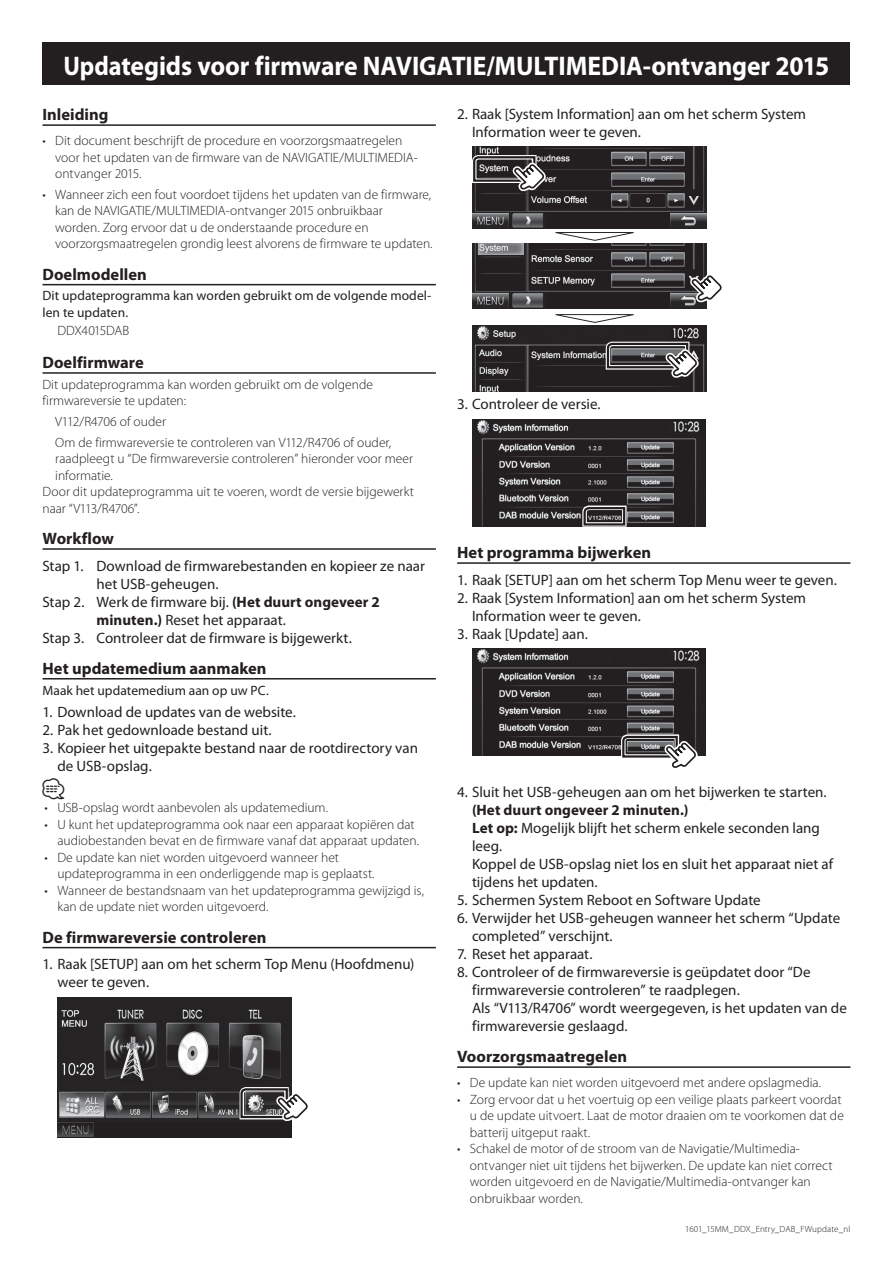
<style>
.page{position:relative;width:893px;height:1263px;background:#fff}
.page>*{position:absolute;margin:0;border:0;box-sizing:border-box;transform-origin:0 0}
.t1{font:700 27px "Myriad Pro";letter-spacing:-.005em;color:#fff;scale:.9 1}
.t2{font:21px "Car Symble";color:#231f20}
.t3{font:700 16.5px "Myriad Pro";color:#231f20}
.t4{font:15px/18px "Myriad Pro";color:#231f20}
.t5{font:300 13.5px/16.5px "Myriad Pro";color:#231f20}
.t6{font:13.5px "Myriad Pro";letter-spacing:.005em;color:#231f20}
.t7{font:300 13.5px "Myriad Pro";letter-spacing:-.025em;color:#231f20}
.t8{font:300 9px "Myriad Pro";letter-spacing:.01em;color:#231f20}
.s1{font-weight:700}
</style>
<div class="page">
<div style="left:43px;top:43px;width:807px;height:42px;background:#231f20"></div>
<hr style="left:43px;top:124px;width:393px;height:2px;background:#231f20">
<hr style="left:43px;top:284px;width:393px;height:1px;background:#231f20">
<hr style="left:43px;top:372px;width:393px;height:2px;background:#231f20">
<hr style="left:43px;top:548px;width:393px;height:2px;background:#231f20">
<hr style="left:43px;top:678px;width:393px;height:1px;background:#231f20">
<hr style="left:43px;top:947px;width:393px;height:1px;background:#231f20">
<img style="left:57px;top:997px;width:234px;height:140px">
<svg style="left:237px;top:1085px;width:71px;height:37px"></svg>
<hr style="left:457px;top:562px;width:393px;height:2px;background:#231f20">
<hr style="left:457px;top:1066px;width:393px;height:2px;background:#231f20">
<img style="left:473px;top:243px;width:233px;height:66px">
<svg style="left:689px;top:273px;width:33px;height:31px"></svg>
<svg style="left:555px;top:232px;width:79px;height:9px"></svg>
<img style="left:473px;top:147px;width:233px;height:81px">
<img style="left:473px;top:325px;width:233px;height:66px">
<svg style="left:603px;top:339px;width:96px;height:40px;background:#615f60"></svg>
<svg style="left:555px;top:314px;width:79px;height:9px"></svg>
<svg style="left:472px;top:153px;width:74px;height:40px;background:#615f5f"></svg>
<img style="left:472px;top:419px;width:234px;height:108px">
<svg style="left:580px;top:503px;width:49px;height:24px"></svg>
<img style="left:472px;top:649px;width:234px;height:106px">
<svg style="left:619px;top:732px;width:79px;height:36px"></svg>
<h1 class="t1" style="left:64px;top:48px;width:852px">Updategids voor firmware NAVIGATIE/MULTIMEDIA-ontvanger 2015</h1>
<p class="t3" style="left:43px;top:104px;width:67px">Inleiding</p>
<p class="t5" style="left:55px;top:133px;width:349px">Dit document beschrijft de procedure en voorzorgsmaatregelen</p>
<p class="t4" style="left:472px;top:105px;width:336px;text-indent:-15px">2. Raak [System Information] aan om het scherm System<br>Information weer te geven.</p>
<p class="t5" style="left:43px;top:133px;width:5px">•</p>
<p class="t5" style="left:43px;top:186px;width:5px">•</p>
<p class="t5" style="left:55px;top:149px;width:364px">voor het updaten van de firmware van de NAVIGATIE/MULTIMEDIA-</p>
<p class="t5" style="left:55px;top:186px;width:377px">Wanneer zich een fout voordoet tijdens het updaten van de firmware,</p>
<p class="t5" style="left:55px;top:166px;width:88px">ontvanger 2015.</p>
<p class="t5" style="left:55px;top:203px;width:379px">kan de NAVIGATIE/MULTIMEDIA-ontvanger 2015 onbruikbaar<br>worden. Zorg ervoor dat u de onderstaande procedure en voorzorgsmaatregelen grondig leest alvorens de firmware te updaten.</p>
<p class="t3" style="left:43px;top:263px;width:106px">Doelmodellen</p>
<p class="t6" style="left:43px;top:304px;width:87px">len te updaten.</p>
<p class="t6" style="left:43px;top:288px;width:390px">Dit updateprogramma kan worden gebruikt om de volgende model-</p>
<p class="t7" style="left:57px;top:323px;width:73px">DDX4015DAB</p>
<p class="t3" style="left:43px;top:352px;width:103px">Doelfirmware</p>
<p class="t5" style="left:43px;top:376px;width:332px">Dit updateprogramma kan worden gebruikt om de volgende firmwareversie te updaten:</p>
<p class="t5" style="left:55px;top:411px;width:337px;line-height:20.7px">V112/R4706 of ouder<br>Om de firmwareversie te controleren van V112/R4706 of ouder,</p>
<p class="t5" style="left:55px;top:451px;width:359px">raadpleegt u “De firmwareversie controleren” hieronder voor meer</p>
<p class="t5" style="left:55px;top:467px;width:59px">informatie.</p>
<p class="t5" style="left:43px;top:484px;width:373px">Door dit updateprogramma uit te voeren, wordt de versie bijgewerkt</p>
<p class="t5" style="left:43px;top:500px;width:98px">naar V“ 113/R4706 .“</p>
<p class="t3" style="left:43px;top:528px;width:73px">Workflow</p>
<p class="t4" style="left:97px;top:556px;width:330px">Download de firmwarebestanden en kopieer ze naar</p>
<p class="t4" style="left:43px;top:556px;width:43px">Stap 1.</p>
<p class="t4" style="left:43px;top:592px;width:43px">Stap 2.</p>
<p class="t4" style="left:97px;top:574px;width:285px">het USB-geheugen.<br>Werk de firmware bij <span class="s1">(</span>. <span class="s1">Het duurt ongeveer 2</span></p>
<p class="t4" style="left:97px;top:610px;width:257px"><span class="s1">minuten ) .</span> Reset het apparaat.<br>Controleer dat de firmware is bijgewerkt.</p>
<p class="t4" style="left:43px;top:628px;width:43px">Stap 3.</p>
<p class="t3" style="left:43px;top:657px;width:226px">Het updatemedium aanmaken</p>
<p class="t6" style="left:43px;top:682px;width:228px">Maak het updatemedium aan op uw PC.</p>
<p class="t4" style="left:43px;top:702px;width:255px">1. Download de updates van de website.</p>
<p class="t4" style="left:43px;top:720px;width:230px">2. Pak het gedownloade bestand uit.</p>
<p class="t4" style="left:57px;top:738px;width:362px;text-indent:-15px">3. Kopieer het uitgepakte bestand naar de rootdirectory van de USB-opslag.</p>
<h2 class="t2" style="left:43px;top:778px;width:23px">⁄</h2>
<p class="t5" style="left:57px;top:800px;width:272px">USB-opslag wordt aanbevolen als updatemedium.</p>
<p class="t5" style="left:45px;top:800px;width:5px">•</p>
<p class="t5" style="left:45px;top:816px;width:5px">•</p>
<p class="t5" style="left:45px;top:849px;width:5px">•</p>
<p class="t5" style="left:45px;top:882px;width:5px">•</p>
<p class="t5" style="left:57px;top:816px;width:359px">U kunt het updateprogramma ook naar een apparaat kopiëren dat</p>
<p class="t5" style="left:57px;top:833px;width:363px">audiobestanden bevat en de firmware vanaf dat apparaat updaten.<br>De update kan niet worden uitgevoerd wanneer het</p>
<p class="t5" style="left:57px;top:866px;width:368px">updateprogramma in een onderliggende map is geplaatst.<br>Wanneer de bestandsnaam van het updateprogramma gewijzigd ,i s</p>
<p class="t5" style="left:57px;top:899px;width:213px">kan de update niet worden uitgevoerd.</p>
<p class="t3" style="left:43px;top:926px;width:226px">De firmwareversie controleren</p>
<p class="t4" style="left:57px;top:955px;width:359px;text-indent:-15px">1. Raak [SETUP] aan om het scherm Top Menu (Hoofdmenu( weer te geven.</p>
<p class="t4" style="left:457px;top:395px;width:145px">3. Controleer de versie.</p>
<p class="t3" style="left:457px;top:542px;width:195px">Het programma bijwerken</p>
<p class="t4" style="left:457px;top:570px;width:381px">1. Raak [SETUP] aan om het scherm Top Menu weer te geven.</p>
<p class="t4" style="left:472px;top:588px;width:336px;text-indent:-15px">2. Raak [System Information] aan om het scherm System<br>Information weer te geven.</p>
<p class="t4" style="left:457px;top:624px;width:132px">3. Raak [Update] aan.</p>
<p class="t4" style="left:457px;top:782px;width:371px">4. Sluit het USB-geheugen aan om het bijwerken te starten.</p>
<p class="t4" style="left:472px;top:800px;width:363px"><span class="s1">(Het duurt ongeveer 2 minuten (.<br>Let op:</span> Mogelijk blijft het scherm enkele seconden lang leeg.<br>Koppel de USB-opslag niet los en sluit het apparaat niet af tijdens het updaten.</p>
<p class="t4" style="left:457px;top:890px;width:305px">5. Schermen System Reboot en Software Update</p>
<p class="t4" style="left:472px;top:908px;width:370px;text-indent:-15px">6. Verwijder het USB-geheugen wanneer het scherm “Update completed” verschijnt.</p>
<p class="t4" style="left:457px;top:944px;width:137px">7. Reset het apparaat.</p>
<p class="t4" style="left:472px;top:962px;width:376px;text-indent:-15px">8. Controleer of de firmwareversie is geüpdatet door “De firmwareversie controleren” te raadplegen.<br>Als V“ 113/R4706” wordt weergegeven is, het updaten van de firmwareversie geslaagd.</p>
<p class="t3" style="left:457px;top:1046px;width:171px">Voorzorgsmaatregelen</p>
<p class="t5" style="left:470px;top:1074px;width:353px">De update kan niet worden uitgevoerd met andere opslagmedia.</p>
<p class="t5" style="left:457px;top:1074px;width:5px">•</p>
<p class="t5" style="left:457px;top:1091px;width:5px">•</p>
<p class="t5" style="left:457px;top:1140px;width:5px">•</p>
<p class="t5" style="left:470px;top:1091px;width:373px">Zorg ervoor dat u het voertuig op een veilige plaats parkeert voordat</p>
<p class="t5" style="left:470px;top:1107px;width:375px">u de update uitvoert. Laat de motor draaien om te voorkomen dat de batterij uitgeput raakt.</p>
<p class="t5" style="left:470px;top:1157px;width:364px">ontvanger niet uit tijdens het bijwerken. De update kan niet correct</p>
<p class="t5" style="left:470px;top:1140px;width:332px">Schakel de motor of de stroom van de Navigatie/Multimedia-</p>
<p class="t5" style="left:470px;top:1173px;width:342px">worden uitgevoerd en de Navigatie/Multimedia-ontvanger kan onbruikbaar worden.</p>
<p class="t8" style="left:685px;top:1224px;width:167px">1601_15MM_DDX_Entry_DAB_FWupdate_nl</p>
</div>
